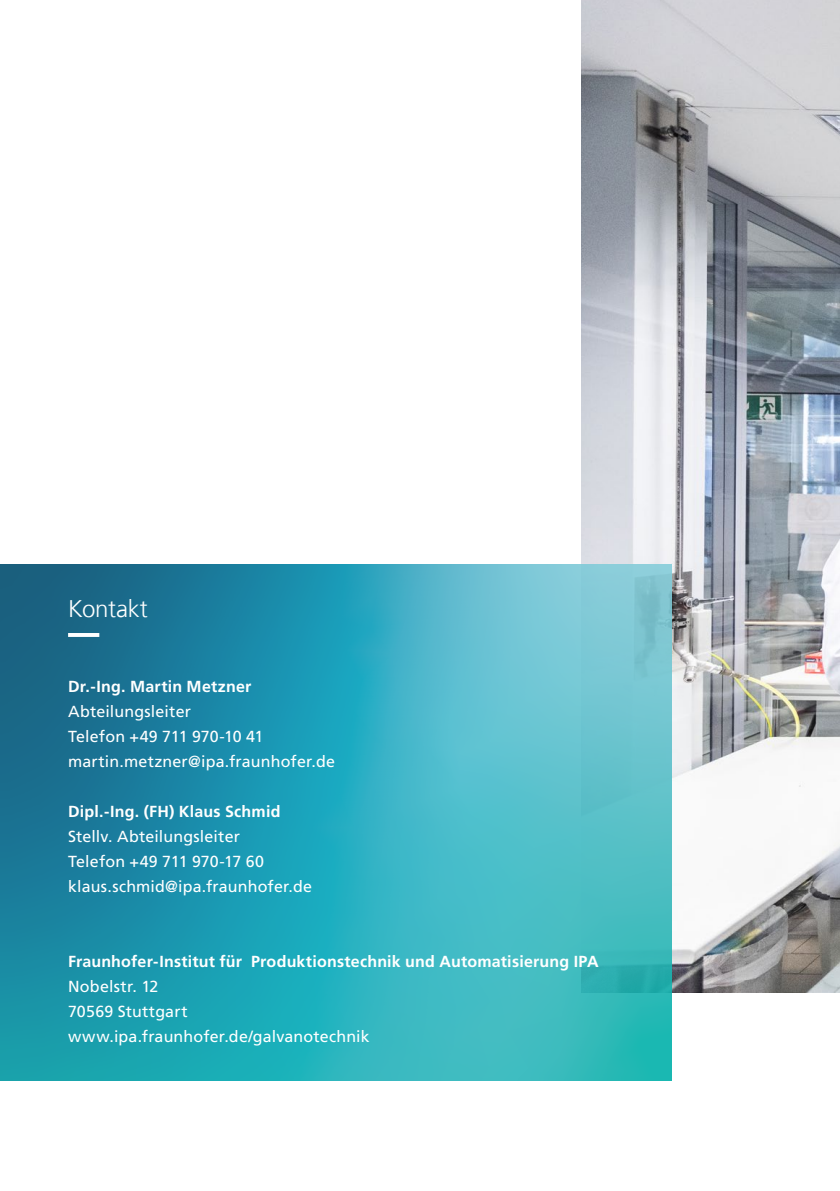
<style>
.page{position:relative;width:840px;height:1191px;background:#fff}
.page>*{position:absolute;margin:0;border:0;box-sizing:border-box;transform-origin:0 0}
.t1{font:300 24px "Frutiger LT Com";letter-spacing:-.01em;color:#fff}
.t2{font:16px/25px "Frutiger LT Com";letter-spacing:.01em;color:#fff}
.t3{font:700 16px "Frutiger LT Com";letter-spacing:.015em;color:#fff}
</style>
<div class="page">
<img style="left:581px;top:0;width:258px;height:992px">
<svg style="left:0;top:564px;width:670px;height:516px;background:#33a3b6"></svg>
<svg style="left:68px;top:633px;width:574px;height:4px;background:#4ba8bf"></svg>
<h1 class="t1" style="left:68px;top:594px;width:81px">Kontakt</h1>
<p class="t3" style="left:68px;top:677px;width:185px">Dr.-Ing. Martin Metzner</p>
<p class="t2" style="left:68px;top:699px;width:268px">Abteilungsleiter<br>Telefon +49 711 970-10 41 martin.metzner@ipa.fraunhofer.de</p>
<p class="t3" style="left:68px;top:802px;width:214px">Dipl.-Ing. (FH) Klaus Schmid</p>
<p class="t2" style="left:68px;top:824px;width:245px">Stellv. Abteilungsleiter<br>Telefon +49 711 970-17 60 klaus.schmid@ipa.fraunhofer.de</p>
<p class="t3" style="left:68px;top:952px;width:531px">Fraunhofer-Institut für Produktionstechnik und Automatisierung IPA</p>
<p class="t2" style="left:68px;top:974px;width:303px">Nobelstr. 12<br>70569 Stuttgart www.ipa.fraunhofer.de/galvanotechnik</p>
</div>
